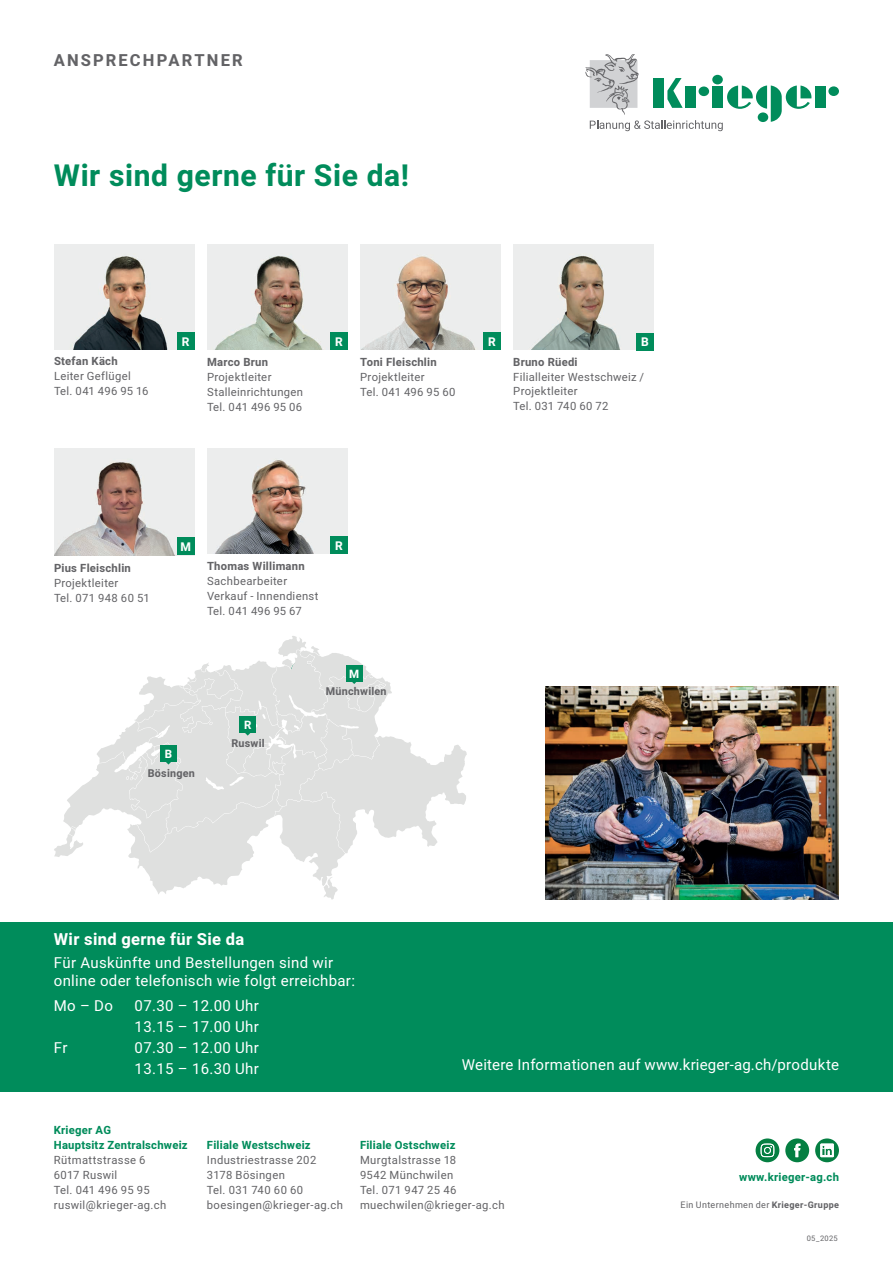
<style>
.page{position:relative;width:893px;height:1263px;background:#fff}
.page>*{position:absolute;margin:0;border:0;box-sizing:border-box;transform-origin:0 0}
.t1{font:700 30px "Heebo";letter-spacing:.02em;color:#008c5b}
.t2{font:700 16.5px "Heebo";letter-spacing:.02em;color:#fff}
.t3{font:700 16.5px "Heebo";letter-spacing:.13em;color:#636366}
.t4{font:15px/21px "Heebo";letter-spacing:.02em;color:#fff}
.t5{font:700 12px "Heebo";color:#fff}
.t6{font:700 11.55px "Heebo";color:#fff}
.t7{font:11.25px/15px "Heebo";letter-spacing:.03em;color:#636366}
.t8{font:700 11.25px/15px "Heebo";letter-spacing:.02em;color:#008c5b}
.t9{font:700 11.25px "Heebo";letter-spacing:.02em;color:#636366}
.t10{font:700 10.8px "Heebo";letter-spacing:.02em;color:#636366}
.t11{font:9px "Heebo";letter-spacing:.04em;color:#636366}
.t12{font:7.5px "Heebo";letter-spacing:.04em;color:#636366}
.s1{font-weight:700}
</style>
<div class="page">
<div style="left:0;top:922px;width:893px;height:169px;background:#008c5b"></div>
<div style="left:815px;top:87px;width:11px;height:21px;background:#008c5b"></div>
<div style="left:828px;top:86px;width:11px;height:10px;background:#008c5b;border-radius:50%"></div>
<svg style="left:585px;top:54px;width:226px;height:77px"></svg>
<svg style="left:756px;top:1138px;width:23px;height:24px"></svg>
<svg style="left:785px;top:1138px;width:24px;height:24px"></svg>
<svg style="left:815px;top:1138px;width:24px;height:24px"></svg>
<img style="left:546px;top:687px;width:293px;height:212px">
<svg style="left:54px;top:636px;width:413px;height:263px"></svg>
<img style="left:54px;top:449px;width:140px;height:106px">
<img style="left:513px;top:244px;width:141px;height:106px">
<img style="left:207px;top:244px;width:140px;height:105px">
<img style="left:54px;top:244px;width:140px;height:105px">
<div style="left:177px;top:332px;width:17px;height:17px;background:#008c5b"></div>
<div style="left:177px;top:537px;width:17px;height:17px;background:#008c5b"></div>
<img style="left:360px;top:244px;width:140px;height:105px">
<div style="left:483px;top:333px;width:17px;height:17px;background:#008c5b"></div>
<div style="left:637px;top:333px;width:17px;height:17px;background:#008c5b"></div>
<img style="left:207px;top:449px;width:140px;height:105px">
<div style="left:330px;top:537px;width:17px;height:17px;background:#008c5b"></div>
<div style="left:330px;top:333px;width:17px;height:17px;background:#008c5b"></div>
<h2 class="t3" style="left:54px;top:48px;width:191px">ANSPRECHPARTNER</h2>
<h1 class="t1" style="left:54px;top:155px;width:357px">Wir sind gerne für Sie da!</h1>
<p class="t9" style="left:54px;top:354px;width:65px">Stefan Käch</p>
<p class="t7" style="left:54px;top:369px;width:96px">Leiter Geflügel<br>Tel. 041 496 95 16</p>
<p class="t5" style="left:182px;top:333px;width:9px">R</p>
<p class="t9" style="left:207px;top:354px;width:63px">Marco Brun</p>
<p class="t7" style="left:207px;top:369px;width:98px">Projektleiter<br>Stalleinrichtungen<br>Tel. 041 496 95 06</p>
<p class="t5" style="left:335px;top:333px;width:9px">R</p>
<p class="t9" style="left:360px;top:354px;width:78px">Toni Fleischlin</p>
<p class="t7" style="left:360px;top:369px;width:97px">Projektleiter<br>Tel. 041 496 95 60</p>
<p class="t5" style="left:488px;top:333px;width:9px">R</p>
<p class="t5" style="left:641px;top:334px;width:9px">B</p>
<p class="t9" style="left:513px;top:354px;width:66px">Bruno Rüedi</p>
<p class="t7" style="left:513px;top:370px;width:133px;line-height:13.5px">Filialleiter Westschweiz /<br>Projektleiter</p>
<p class="t7" style="left:513px;top:398px;width:97px">Tel. 031 740 60 72</p>
<p class="t9" style="left:54px;top:560px;width:78px">Pius Fleischlin</p>
<p class="t7" style="left:54px;top:575px;width:97px">Projektleiter<br>Tel. 071 948 60 51</p>
<p class="t5" style="left:181px;top:538px;width:12px">M</p>
<p class="t9" style="left:207px;top:558px;width:99px">Thomas Willimann</p>
<p class="t7" style="left:207px;top:573px;width:113px">Sachbearbeiter<br>Verkauf - Innendienst<br>Tel. 041 496 95 67</p>
<p class="t5" style="left:335px;top:537px;width:9px">R</p>
<p class="t6" style="left:165px;top:746px;width:9px">B</p>
<p class="t10" style="left:148px;top:766px;width:49px">Bösingen</p>
<p class="t6" style="left:244px;top:717px;width:9px">R</p>
<p class="t10" style="left:231px;top:736px;width:35px">Ruswil</p>
<p class="t6" style="left:349px;top:665px;width:12px">M</p>
<p class="t10" style="left:326px;top:684px;width:62px">Münchwilen</p>
<h2 class="t2" style="left:54px;top:928px;width:192px">Wir sind gerne für Sie da</h2>
<h3 class="t4" style="left:54px;top:953px;width:303px;line-height:18px">Für Auskünfte und Bestellungen sind wir online oder telefonisch wie folgt erreichbar:</h3>
<h3 class="t4" style="left:54px;top:995px;width:61px">Mo – Do</h3>
<h3 class="t4" style="left:135px;top:995px;width:126px">07.30 – 12.00 Uhr<br>13.15 – 17.00 Uhr</h3>
<h3 class="t4" style="left:54px;top:1037px;width:15px">Fr</h3>
<h3 class="t4" style="left:135px;top:1037px;width:126px">07.30 – 12.00 Uhr<br>13.15 – 16.30 Uhr</h3>
<h3 class="t4" style="left:462px;top:1054px;width:379px">Weitere Informationen auf www.krieger-ag.ch/produkte</h3>
<p class="t8" style="left:54px;top:1122px;width:135px">Krieger AG<br>Hauptsitz Zentralschweiz</p>
<p class="t7" style="left:54px;top:1152px;width:114px">Rütmattstrasse 6<br>6017 Ruswil<br>Tel. 041 496 95 95 ruswil@krieger-ag.ch</p>
<p class="t8" style="left:207px;top:1137px;width:105px">Filiale Westschweiz</p>
<p class="t7" style="left:207px;top:1152px;width:137px">Industriestrasse 202<br>3178 Bösingen<br>Tel. 031 740 60 60 boesingen@krieger-ag.ch</p>
<p class="t8" style="left:360px;top:1137px;width:97px">Filiale Ostschweiz</p>
<p class="t7" style="left:360px;top:1152px;width:146px">Murgtalstrasse 18<br>9542 Münchwilen<br>Tel. 071 947 25 46 muechwilen@krieger-ag.ch</p>
<p class="t8" style="left:739px;top:1170px;width:101px">www.krieger-ag.ch</p>
<p class="t11" style="left:681px;top:1199px;width:160px">Ein Unternehmen der <span class="s1">Krieger-Gruppe</span></p>
<p class="t12" style="left:807px;top:1233px;width:33px">05_2025</p>
</div>
